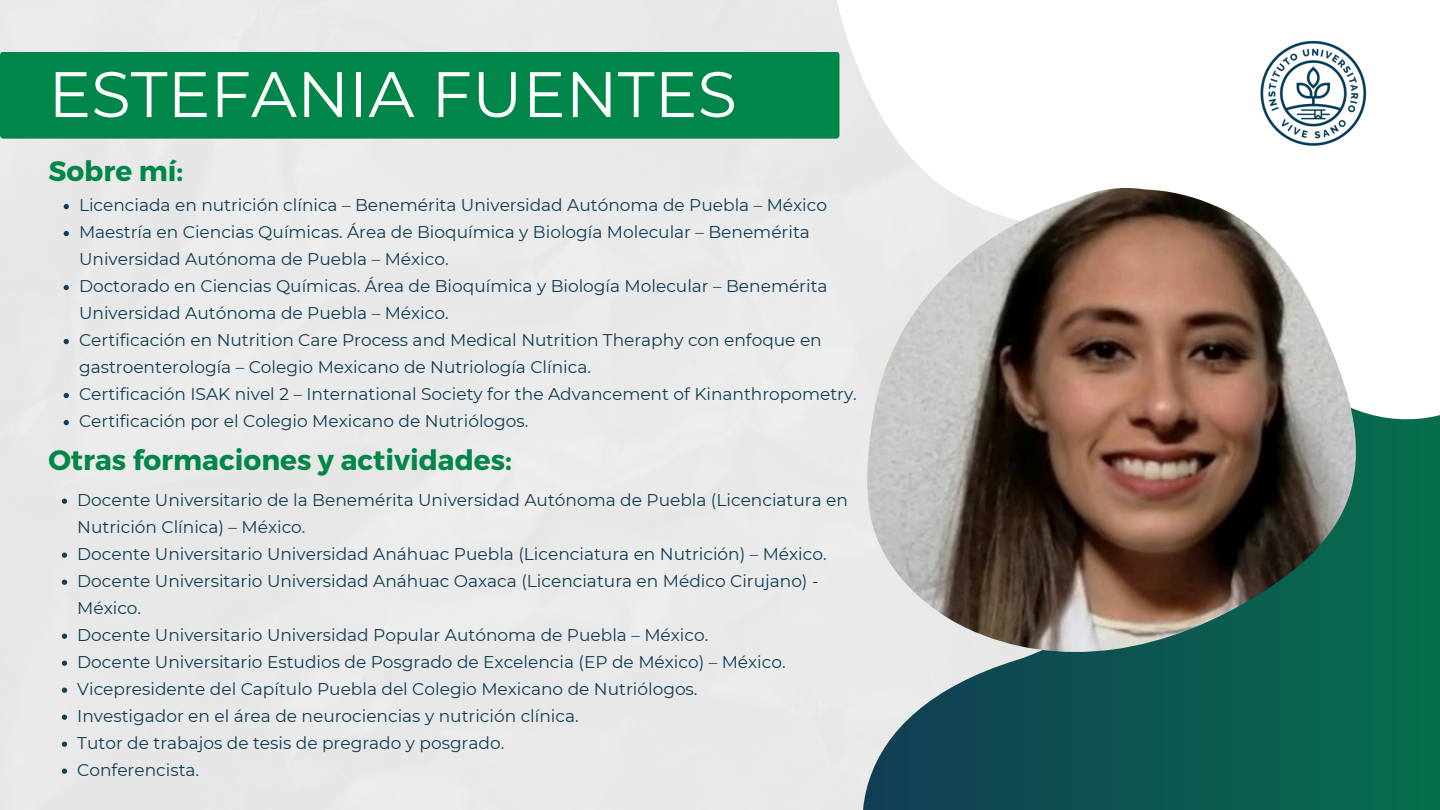
<style>
.page{position:relative;width:1440px;height:810px;background:#fff}
.page>*{position:absolute;margin:0;border:0;box-sizing:border-box;transform-origin:0 0}
.t1{font:64.1px "Montserrat";color:#fffffe}
.t2{font:700 28px "Montserrat";color:#008649}
.t3{font:17px/27px "Montserrat";color:#123d54}
</style>
<div class="page">
<div style="left:0;top:0;width:862px;height:810px;background:#e9e9e9"></div>
<svg style="left:862px;top:557px;width:578px;height:253px;background:#1e655d"></svg>
<svg style="left:747px;top:0;width:693px;height:557px"></svg>
<div style="left:0;top:52px;width:839px;height:87px;background:#008649;border-radius:3px"></div>
<img style="left:1239px;top:22px;width:145px;height:146px">
<svg style="left:64px;top:204px;width:5px;height:5px"></svg>
<svg style="left:64px;top:231px;width:5px;height:5px"></svg>
<svg style="left:64px;top:285px;width:5px;height:5px"></svg>
<svg style="left:64px;top:339px;width:5px;height:5px"></svg>
<svg style="left:64px;top:393px;width:5px;height:5px"></svg>
<svg style="left:64px;top:420px;width:5px;height:5px"></svg>
<svg style="left:62px;top:499px;width:5px;height:5px"></svg>
<svg style="left:62px;top:553px;width:5px;height:5px"></svg>
<svg style="left:62px;top:580px;width:5px;height:5px"></svg>
<svg style="left:62px;top:634px;width:5px;height:5px"></svg>
<svg style="left:62px;top:661px;width:5px;height:5px"></svg>
<svg style="left:62px;top:688px;width:5px;height:5px"></svg>
<svg style="left:62px;top:715px;width:5px;height:5px"></svg>
<svg style="left:62px;top:742px;width:5px;height:5px"></svg>
<svg style="left:62px;top:769px;width:5px;height:5px"></svg>
<img style="left:867px;top:188px;width:488px;height:464px">
<p class="t1" style="left:48px;top:55px;width:690px">ESTEFANIA FUENTES</p>
<h1 class="t2" style="left:48px;top:153px;width:136px">Sobre mí:</h1>
<h2 class="t3" style="left:79px;top:192px;width:749px">Licenciada en nutrición clínica – Benemérita Universidad Autónoma de Puebla – México</h2>
<p class="t3" style="left:79px;top:219px;width:732px">Maestría en Ciencias Químicas. Área de Bioquímica y Biología Molecular – Benemérita<br>Universidad Autónoma de Puebla – México.</p>
<p class="t3" style="left:79px;top:273px;width:750px">Doctorado en Ciencias Químicas. Área de Bioquímica y Biología Molecular – Benemérita<br>Universidad Autónoma de Puebla – México.</p>
<p class="t3" style="left:79px;top:327px;width:744px">Certificación en Nutrition Care Process and Medical Nutrition Theraphy con enfoque en gastroenterología – Colegio Mexicano de Nutriología Clínica.</p>
<p class="t3" style="left:79px;top:381px;width:779px">Certificación ISAK nivel 2 – International Society for the Advancement of Kinanthropometry.</p>
<p class="t3" style="left:79px;top:408px;width:451px">Certificación por el Colegio Mexicano de Nutriólogos.</p>
<p class="t2" style="left:48px;top:441px;width:465px">Otras formaciones y actividades:</p>
<p class="t3" style="left:77px;top:486px;width:772px">Docente Universitario de la Benemérita Universidad Autónoma de Puebla (Licenciatura en<br>Nutrición Clínica) – México.</p>
<p class="t3" style="left:77px;top:540px;width:751px">Docente Universitario Universidad Anáhuac Puebla (Licenciatura en Nutrición) – México.</p>
<h2 class="t3" style="left:77px;top:567px;width:743px">Docente Universitario Universidad Anáhuac Oaxaca (Licenciatura en Médico Cirujano) -<br>México.</h2>
<p class="t3" style="left:77px;top:621px;width:633px">Docente Universitario Universidad Popular Autónoma de Puebla – México.</p>
<p class="t3" style="left:77px;top:648px;width:710px">Docente Universitario Estudios de Posgrado de Excelencia (EP de México) – México.</p>
<p class="t3" style="left:77px;top:675px;width:622px">Vicepresidente del Capítulo Puebla del Colegio Mexicano de Nutriólogos.</p>
<p class="t3" style="left:77px;top:702px;width:503px">Investigador en el área de neurociencias y nutrición clínica.</p>
<p class="t3" style="left:77px;top:729px;width:429px">Tutor de trabajos de tesis de pregrado y posgrado.</p>
<p class="t3" style="left:77px;top:756px;width:123px">Conferencista.</p>
</div>
